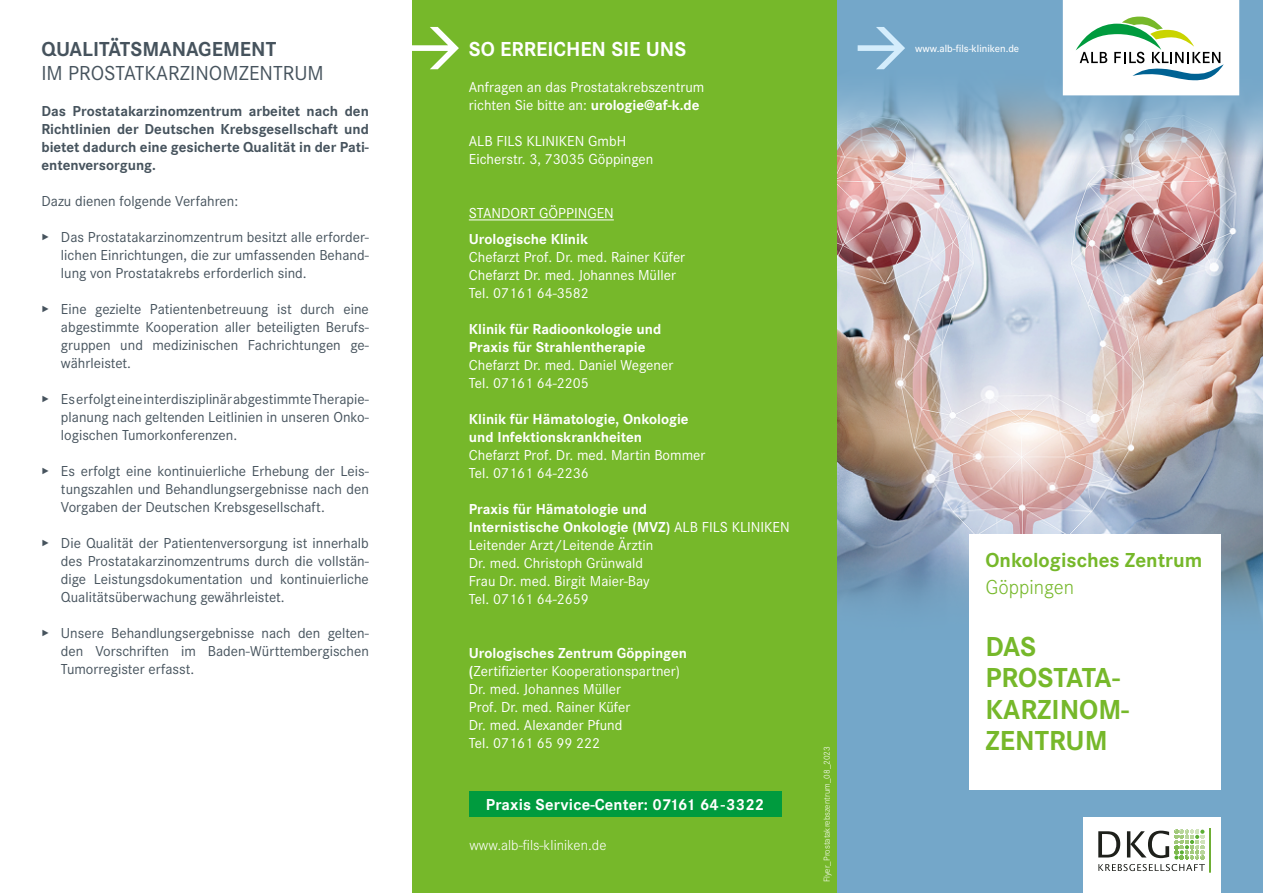
<style>
.page{position:relative;width:1263px;height:893px;background:#fff}
.page>*{position:absolute;margin:0;border:0;box-sizing:border-box;transform-origin:0 0}
.t1{font:700 28.5px/31.5px "Corporate S";color:#76b82a}
.t2{font:21px "Corporate S";color:#46535d}
.t3{font:700 21px "Corporate S";color:#76b82a}
.t4{font:700 21px "Corporate S";color:#46535d}
.t5{font:700 21px "Corporate S";color:#fff}
.t6{font:300 21px "Corporate S";color:#76b82a}
.t7{font:700 16.5px "Corporate S";letter-spacing:.01em;color:#fff}
.t8{font:15px/18px "Corporate S";color:#46535d;text-align:justify}
.t9{font:15px/18px "Corporate S";color:#fff}
.t10{font:700 15px/18px "Corporate S";color:#46535d;text-align:justify}
.t11{font:700 15px/18px "Corporate S";color:#fff}
.t12{font:300 15px "Corporate S";color:#fff}
.t13{font:500 10.8px "Corporate S";color:#fff}
.t14{font:300 9px "Corporate S";color:#fff}
.s1{font-weight:600}
.s2{font-weight:700}
</style>
<div class="page">
<div style="left:412px;top:0;width:426px;height:893px;background:#76b82a"></div>
<svg style="left:412px;top:27px;width:47px;height:42px"></svg>
<hr style="left:469px;top:219px;width:145px;height:1px;background:#fff">
<div style="left:838px;top:0;width:425px;height:893px;background:#74a7c9"></div>
<img style="left:838px;top:64px;width:425px;height:581px">
<svg style="left:1063px;top:0;width:176px;height:95px;background:#e1ebe3"></svg>
<svg style="left:858px;top:27px;width:47px;height:42px"></svg>
<div style="left:469px;top:792px;width:312px;height:25px;background:#009b3e"></div>
<div style="left:969px;top:535px;width:251px;height:255px;background:#fff"></div>
<div style="left:1082px;top:817px;width:138px;height:76px;background:#fff"></div>
<img style="left:1209px;top:828px;width:2px;height:44px">
<img style="left:1123px;top:864px;width:82px;height:7px">
<img style="left:1098px;top:831px;width:71px;height:27px">
<svg style="left:1174px;top:830px;width:30px;height:30px"></svg>
<h2 class="t4" style="left:41px;top:37px;width:236px">QUALITÄTSMANAGEMENT</h2>
<h2 class="t2" style="left:41px;top:62px;width:284px">IM PROSTATKARZINOMZENTRUM</h2>
<p class="t10" style="left:41px;top:103px;width:329px">Das Prostatakarzinomzentrum arbeitet nach den Richtlinien der Deutschen Krebsgesellschaft und bietet dadurch eine gesicherte Qualität in der Pati&shy;entenversorgung.</p>
<p class="t8" style="left:41px;top:193px;width:198px">Dazu dienen folgende Verfahren:</p>
<p class="t8" style="left:61px;top:229px;width:309px;text-indent:-19px"><span class="s1">▸</span> Das Prostatakarzinomzentrum besitzt alle erforder&shy;lichen Einrichtungen, die zur umfassenden Behand&shy;lung von Prostatakrebs erforderlich sind.</p>
<p class="t8" style="left:61px;top:301px;width:309px;text-indent:-20px"><span class="s1">▸</span> Eine gezielte Patientenbetreuung ist durch eine abgestimmte Kooperation aller beteiligten Berufs&shy;gruppen und medizinischen Fachrichtungen ge&shy;währleistet.</p>
<p class="t8" style="left:61px;top:391px;width:309px;text-indent:-20px"><span class="s1">▸</span> Es erfolgt eine interdisziplinär abgestimmte Therapie&shy;planung nach geltenden Leitlinien in unseren Onko&shy;logischen Tumorkonferenzen.</p>
<p class="t8" style="left:61px;top:463px;width:309px;text-indent:-20px"><span class="s1">▸</span> Es erfolgt eine kontinuierliche Erhebung der Leis&shy;tungszahlen und Behandlungsergebnisse nach den Vorgaben der Deutschen Krebsgesellschaft.</p>
<p class="t8" style="left:61px;top:535px;width:309px;text-indent:-20px"><span class="s1">▸</span> Die Qualität der Patientenversorgung ist innerhalb des Prostatakarzinomzentrums durch die vollstän&shy;dige Leistungsdokumentation und kontinuierliche Qualitätsüberwachung gewährleistet.</p>
<p class="t8" style="left:61px;top:625px;width:309px;text-indent:-20px"><span class="s1">▸</span> Unsere Behandlungsergebnisse nach den gelten&shy;den Vorschriften im Baden-Württembergischen Tumorregister erfasst.</p>
<h2 class="t5" style="left:469px;top:37px;width:219px">SO ERREICHEN SIE UNS</h2>
<p class="t9" style="left:469px;top:79px;width:237px">Anfragen an das Prostatakrebszentrum richten Sie bitte an: <span class="s2">urologie@af-k.de</span></p>
<p class="t9" style="left:469px;top:133px;width:186px">ALB FILS KLINIKEN GmbH<br>Eicherstr. 3, 73035 Göppingen</p>
<p class="t9" style="left:469px;top:205px;width:147px">STANDORT GÖPPINGEN</p>
<p class="t11" style="left:469px;top:230px;width:121px">Urologische Klinik</p>
<p class="t9" style="left:469px;top:248px;width:218px">Chefarzt Prof. Dr. med. Rainer Küfer<br>Chefarzt Dr. med. Johannes Müller<br>Tel. 07161 64-3582</p>
<p class="t11" style="left:469px;top:320px;width:194px">Klinik für Radioonkologie und<br>Praxis für Strahlentherapie</p>
<p class="t9" style="left:469px;top:356px;width:206px">Chefarzt Dr. med. Daniel Wegener<br>Tel. 07161 64-2205</p>
<p class="t11" style="left:469px;top:410px;width:221px">Klinik für Hämatologie, Onkologie und Infektionskrankheiten</p>
<p class="t9" style="left:469px;top:446px;width:238px">Chefarzt Prof. Dr. med. Martin Bommer<br>Tel. 07161 64-2236</p>
<p class="t9" style="left:469px;top:500px;width:322px"><span class="s2">Praxis für Hämatologie und<br>Internistische Onkologie (MVZ)</span> ALB FILS KLINIKEN<br>Leitender Arzt/Leitende Ärztin<br>Dr. med. Christoph Grünwald<br>Frau Dr. med. Birgit Maier-Bay<br>Tel. 07161 64-2659</p>
<p class="t9" style="left:469px;top:644px;width:220px"><span class="s2">Urologisches Zentrum Göppingen (</span>Zertifizierter Kooperationspartner)<br>Dr. med. Johannes Müller<br>Prof. Dr. med. Rainer Küfer<br>Dr. med. Alexander Pfund<br>Tel. 07161 65 99 222</p>
<p class="t7" style="left:486px;top:795px;width:280px">Praxis Service-Center: 07161 64-3322</p>
<p class="t12" style="left:469px;top:837px;width:139px">www.alb-fils-kliniken.de</p>
<p class="t14" style="left:822px;top:882px;width:138px;rotate:-90deg">Flyer_Prostatakrebszentrum_08_2023</p>
<p class="t13" style="left:915px;top:41px;width:106px">www.alb-fils-kliniken.de</p>
<h2 class="t3" style="left:985px;top:548px;width:218px">Onkologisches Zentrum</h2>
<h2 class="t6" style="left:985px;top:576px;width:90px">Göppingen</h2>
<h1 class="t1" style="left:985px;top:631px;width:145px">DAS<br>PROSTATA-<br>KARZINOM-<br>ZENTRUM</h1>
</div>
